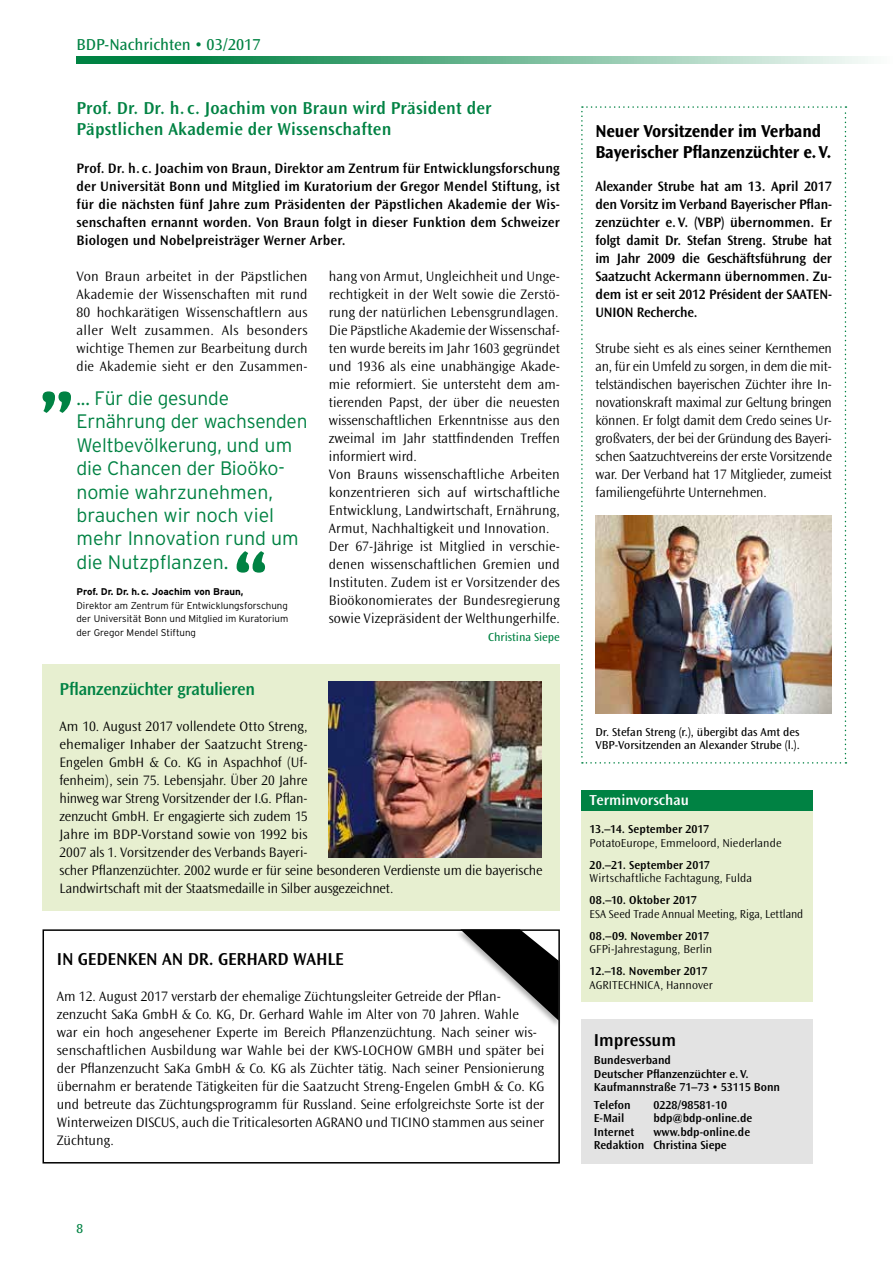
<style>
.page{position:relative;width:893px;height:1263px;background:#fff}
.page>*{position:absolute;margin:0;border:0;box-sizing:border-box;transform-origin:0 0}
.t1{font:300 19.5px/23.4px "Interstate Plus";letter-spacing:-.01em;color:#008243}
.t2{font:600 18px/21px "Ocean Sans";letter-spacing:.01em;color:#008243}
.t3{font:700 18px/21px "Ocean Sans";letter-spacing:-.01em;color:#000;scale:.96 1}
.t4{font:600 18px "Ocean Sans";letter-spacing:-.005em;color:#000}
.t5{font:600 18px "Ocean Sans";letter-spacing:-.015em;color:#008243}
.t6{font:16.5px "Ocean Sans";color:#008243}
.t7{font:600 15px "Ocean Sans";color:#fff}
.t8{font:300 14.25px/18px "Ocean Sans";color:#000}
.t9{font:600 14.25px/18px "Ocean Sans";color:#000;text-align:justify}
.t10{font:600 14.25px/18px "Ocean Sans";color:#000;text-align:justify;scale:.96 1}
.t11{font:13.5px "Ocean Sans";color:#008243}
.t12{font:600 12px/13.5px "Ocean Sans";color:#000}
.t13{font:300 12px "Ocean Sans";letter-spacing:.005em;color:#000}
.t14{font:12px/13.5px "Ocean Sans";color:#000}
.t15{font:12px "Ocean Sans";color:#008243}
.t16{font:300 9.75px/13.5px "Interstate Plus";color:#000;text-align:justify}
.t17{font:700 9.75px "Interstate Plus";color:#000}
</style>
<div class="page">
<svg style="left:77px;top:57px;width:791px;height:7px;background:#68b48f"></svg>
<div style="left:581px;top:1019px;width:231px;height:144px;background:#e3e3e3"></div>
<div style="left:581px;top:790px;width:231px;height:21px;background:#008243"></div>
<div style="left:581px;top:811px;width:231px;height:190px;background:#e7efd0"></div>
<svg style="left:43px;top:391px;width:28px;height:22px"></svg>
<svg style="left:237px;top:551px;width:28px;height:22px"></svg>
<img style="left:581px;top:106px;width:265px;height:658px">
<div style="left:43px;top:664px;width:517px;height:246px;background:#e7efd0"></div>
<img style="left:329px;top:681px;width:212px;height:176px">
<div style="left:43px;top:929px;width:517px;height:234px;border:2px solid #000"></div>
<div style="left:454px;top:928px;width:107px;height:100px;background:#000;opacity:.3"></div>
<svg style="left:460px;top:929px;width:99px;height:91px"></svg>
<p class="t6" style="left:77px;top:35px;width:185px">BDP-Nachrichten • 03/2017</p>
<p class="t2" style="left:77px;top:98px;width:416px">Prof. Dr. Dr. h. c. Joachim von Braun wird Präsident der<br>Päpstlichen Akademie der Wissenschaften</p>
<p class="t9" style="left:77px;top:160px;width:485px">Prof. Dr. h. c. Joachim von Braun, Direktor am Zentrum für Entwicklungsforschung der Universität Bonn und Mitglied im Kuratorium der Gregor Mendel Stiftung, ist für die nächsten fünf Jahre zum Präsidenten der Päpstlichen Akademie der Wis&shy;senschaften ernannt worden. Von Braun folgt in dieser Funktion dem Schweizer Biologen und Nobelpreisträger Werner Arber.</p>
<p class="t8" style="left:77px;top:268px;width:233px;text-align:justify">Von Braun arbeitet in der Päpstlichen Akademie der Wissenschaften mit rund 80 hochkarätigen Wissenschaftlern aus aller Welt zusammen. Als besonders wichtige Themen zur Bearbeitung durch die Akademie sieht er den Zusammen-</p>
<p class="t8" style="left:329px;top:268px;width:233px">hang von Armut, Ungleichheit und Unge&shy;rechtigkeit in der Welt sowie die Zerstö&shy;rung der natürlichen Lebensgrundlagen.<br>Die Päpstliche Akademie der Wissenschaf&shy;ten wurde bereits im Jahr 1603 gegründet und 1936 als eine unabhängige Akade&shy;mie reformiert. Sie untersteht dem am&shy;tierenden Papst, der über die neuesten wissenschaftlichen Erkenntnisse aus den zweimal im Jahr stattfindenden Treffen informiert wird.<br>Von Brauns wissenschaftliche Arbeiten konzentrieren sich auf wirtschaftliche Entwicklung, Landwirtschaft, Ernährung, Armut, Nachhaltigkeit und Innovation.<br>Der 67-Jährige ist Mitglied in verschie&shy;denen wissenschaftlichen Gremien und Instituten. Zudem ist er Vorsitzender des Bioökonomierates der Bundesregierung sowie Vizepräsident der Welthungerhilfe.</p>
<p class="t15" style="left:488px;top:631px;width:73px">Christina Siepe</p>
<h1 class="t1" style="left:77px;top:386px;width:233px">... Für die gesunde<br>Ernährung der wachsenden<br>Weltbevölkerung, und um die Chancen der Bioöko&shy;nomie wahrzunehmen, brauchen wir noch viel mehr Innovation rund um die Nutzpflanzen.</h1>
<p class="t17" style="left:77px;top:586px;width:169px">Prof. Dr. Dr. h.c. Joachim von Braun,</p>
<p class="t16" style="left:77px;top:598px;width:213px">Direktor am Zentrum für Entwicklungsforschung der Universität Bonn und Mitglied im Kuratorium der Gregor Mendel Stiftung</p>
<p class="t5" style="left:60px;top:679px;width:197px">Pflanzenzüchter gratulieren</p>
<p class="t8" style="left:60px;top:718px;width:484px">Am 10. August 2017 vollendete Otto Streng,<br>ehemaliger Inhaber der Saatzucht Streng-<br>Engelen GmbH &amp; Co. KG in Aspachhof (Uf-<br>fenheim), sein 75. Lebensjahr. Über 20 Jahre<br>hinweg war Streng Vorsitzender der I.G. Pflan-<br>zenzucht GmbH. Er engagierte sich zudem 15<br>Jahre im BDP-Vorstand sowie von 1992 bis<br>2007 als 1. Vorsitzender des Verbands Bayeri-<br>scher Pflanzenzüchter. 2002 wurde er für seine besonderen Verdienste um die bayerische Landwirtschaft mit der Staatsmedaille in Silber ausgezeichnet.</p>
<p class="t4" style="left:57px;top:949px;width:289px">IN GEDENKEN AN DR. GERHARD WAHLE</p>
<p class="t8" style="left:57px;top:988px;width:489px">Am 12. August 2017 verstarb der ehemalige Züchtungsleiter Getreide der Pflan&shy;zenzucht SaKa GmbH &amp; Co. KG, Dr. Gerhard Wahle im Alter von 70 Jahren. Wahle<br>war ein hoch angesehener Experte im Bereich Pflanzenzüchtung. Nach seiner wis&shy;senschaftlichen Ausbildung war Wahle bei der KWS-LOCHOW GMBH und später bei der Pflanzenzucht SaKa GmbH &amp; Co. KG als Züchter tätig. Nach seiner Pensionierung übernahm er beratende Tätigkeiten für die Saatzucht Streng-Engelen GmbH &amp; Co. KG und betreute das Züchtungsprogramm für Russland. Seine erfolgreichste Sorte ist der Winterweizen DISCUS, auch die Triticalesorten AGRANO und TICINO stammen aus seiner Züchtung.</p>
<p class="t11" style="left:77px;top:1221px;width:8px">8</p>
<p class="t3" style="left:595px;top:121px;width:248px">Neuer Vorsitzender im Verband<br>Bayerischer Pflanzenzüchter e.V.</p>
<p class="t10" style="left:595px;top:178px;width:248px">Alexander Strube hat am 13. April 2017 den Vorsitz im Verband Bayerischer Pflan&shy;zenzüchter e.V. (VBP) übernommen. Er folgt damit Dr. Stefan Streng. Strube hat im Jahr 2009 die Geschäftsführung der Saatzucht Ackermann übernommen. Zu&shy;dem ist er seit 2012 Président der SAATEN-UNION Recherche.</p>
<p class="t8" style="left:595px;top:340px;width:238px;text-align:justify">Strube sieht es als eines seiner Kernthemen an, für ein Umfeld zu sorgen, in dem die mit&shy;telständischen bayerischen Züchter ihre In&shy;novationskraft maximal zur Geltung bringen können. Er folgt damit dem Credo seines Ur&shy;großvaters, der bei der Gründung des Bayeri&shy;schen Saatzuchtvereins der erste Vorsitzende war. Der Verband hat 17 Mitglieder, zumeist familiengeführte Unternehmen.</p>
<p class="t14" style="left:595px;top:725px;width:206px">Dr. Stefan Streng (r.), übergibt das Amt des<br>VBP-Vorsitzenden an Alexander Strube (l.).</p>
<p class="t7" style="left:590px;top:792px;width:101px">Terminvorschau</p>
<p class="t12" style="left:590px;top:823px;width:121px">13.–14. September 2017</p>
<p class="t13" style="left:590px;top:836px;width:193px">PotatoEurope, Emmeloord, Niederlande</p>
<p class="t12" style="left:590px;top:858px;width:122px">20.–21. September 2017</p>
<p class="t13" style="left:590px;top:871px;width:164px">Wirtschaftliche Fachtagung, Fulda</p>
<p class="t12" style="left:590px;top:894px;width:109px">08.–10. Oktober 2017</p>
<p class="t13" style="left:590px;top:907px;width:215px">ESA Seed Trade Annual Meeting, Riga, Lettland</p>
<p class="t12" style="left:590px;top:929px;width:121px">08.–09. November 2017</p>
<p class="t13" style="left:590px;top:942px;width:124px">GFPi-Jahrestagung, Berlin</p>
<p class="t12" style="left:590px;top:965px;width:119px">12.–18. November 2017</p>
<p class="t13" style="left:590px;top:978px;width:125px">AGRITECHNICA, Hannover</p>
<p class="t4" style="left:594px;top:1030px;width:84px">Impressum</p>
<p class="t12" style="left:594px;top:1054px;width:188px">Bundesverband<br>Deutscher Pflanzenzüchter e.V.<br>Kaufmannstraße 71–73 • 53115 Bonn</p>
<p class="t12" style="left:594px;top:1098px;width:38px">Telefon</p>
<p class="t12" style="left:653px;top:1098px;width:75px">0228/98581-10</p>
<p class="t12" style="left:594px;top:1112px;width:32px">E-Mail</p>
<p class="t12" style="left:653px;top:1112px;width:100px">bdp@bdp-online.de</p>
<p class="t12" style="left:594px;top:1125px;width:42px">Internet</p>
<p class="t12" style="left:594px;top:1125px;width:158px;text-indent:60px">www.bdp-online.de<br>Redaktion Christina Siepe</p>
</div>
